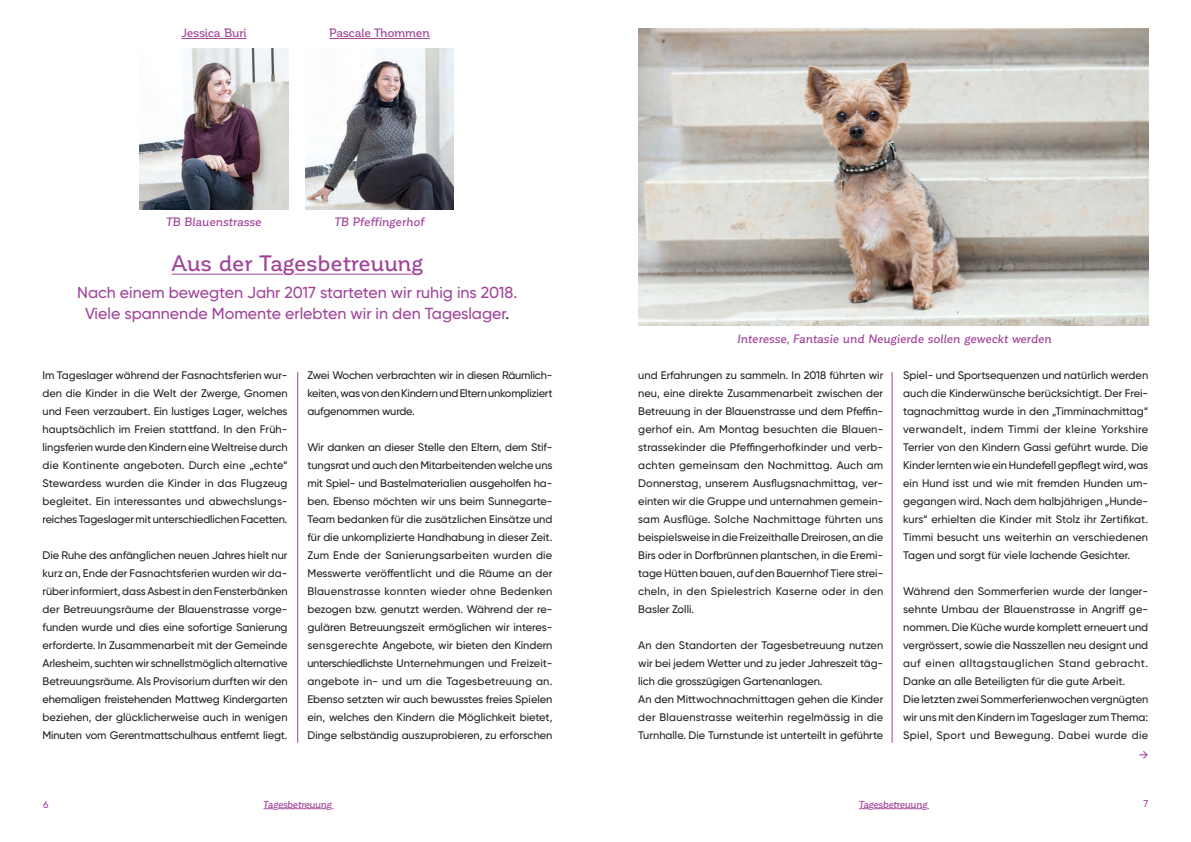
<style>
.page{position:relative;width:1191px;height:842px;background:#fff}
.page>*{position:absolute;margin:0;border:0;box-sizing:border-box;transform-origin:0 0}
.t1{font:500 22px "Corporative";letter-spacing:-.01em;color:#a14499}
.t2{font:500 16px/21px "Gilroy";color:#a14499;text-align:center}
.t3{font:italic 500 12px "Corporative";color:#a14499}
.t4{font:500 12px "Corporative";letter-spacing:-.025em;color:#a14499}
.t5{font:500 12px "Gilroy";color:#a14499}
.t6{font:500 11px/18px "Gilroy";color:#231f20;text-align:justify}
.t7{font:italic 500 10px "Corporative";letter-spacing:-.025em;color:#a14499}
.t8{font:500 10px "Gilroy";color:#a14499}
.s1{color:#231f20}
</style>
<div class="page">
<hr style="left:859px;top:808px;width:70px;height:1px;background:#a14499">
<svg style="left:859px;top:808px;width:69px;height:2px"></svg>
<svg style="left:263px;top:808px;width:70px;height:2px"></svg>
<svg style="left:171px;top:273px;width:252px;height:2px"></svg>
<svg style="left:181px;top:38px;width:66px;height:1px"></svg>
<svg style="left:329px;top:38px;width:101px;height:1px"></svg>
<img style="left:140px;top:49px;width:148px;height:161px">
<img style="left:305px;top:49px;width:149px;height:161px">
<img style="left:638px;top:28px;width:510px;height:298px">
<hr style="left:297px;top:372px;width:1px;height:371px;background:#a14499">
<hr style="left:891px;top:372px;width:1px;height:371px;background:#a14499">
<p class="t4" style="left:181px;top:27px;width:67px">Jessica Buri</p>
<p class="t4" style="left:329px;top:27px;width:102px">Pascale Thommen</p>
<p class="t3" style="left:166px;top:216px;width:97px">TB Blauenstrasse</p>
<p class="t3" style="left:335px;top:216px;width:91px">TB Pfeffingerhof</p>
<h1 class="t1" style="left:171px;top:252px;width:253px">Aus der Tagesbetreuung</h1>
<h2 class="t2" style="left:77px;top:282px;width:442px">Nach einem bewegten Jahr 2017 starteten wir ruhig ins 2018.<br>Viele spannende Momente erlebten wir in den Tageslager<span class="s1">.</span></h2>
<p class="t6" style="left:43px;top:366px;width:247px">Im Tageslager während der Fasnachtsferien wur&shy;den die Kinder in die Welt der Zwerge, Gnomen und Feen verzaubert. Ein lustiges Lager, welches hauptsächlich im Freien stattfand. In den Früh&shy;lingsferien wurde den Kindern eine Weltreise durch die Kontinente angeboten. Durch eine „echte“ Stewardess wurden die Kinder in das Flugzeug begleitet. Ein interessantes und abwechslungs&shy;reiches Tageslager mit unterschiedlichen Facetten.</p>
<p class="t6" style="left:43px;top:546px;width:247px">Die Ruhe des anfänglichen neuen Jahres hielt nur kurz an, Ende der Fasnachtsferien wurden wir da&shy;rüber informiert, dass Asbest in den Fensterbänken der Betreuungsräume der Blauenstrasse vorge&shy;funden wurde und dies eine sofortige Sanierung erforderte. In Zusammenarbeit mit der Gemeinde Arlesheim, suchten wir schnellstmöglich alternative Betreuungsräume. Als Provisorium durften wir den ehemaligen freistehenden Mattweg Kindergarten beziehen, der glücklicherweise auch in wenigen Minuten vom Gerentmattschulhaus entfernt liegt.</p>
<p class="t6" style="left:307px;top:366px;width:247px">Zwei Wochen verbrachten wir in diesen Räumlich&shy;keiten, was von den Kindern und Eltern unkompliziert aufgenommen wurde.</p>
<p class="t6" style="left:307px;top:438px;width:246px">Wir danken an dieser Stelle den Eltern, dem Stif&shy;tungsrat und auch den Mitarbeitenden welche uns mit Spiel- und Bastelmaterialien ausgeholfen ha&shy;ben. Ebenso möchten wir uns beim Sunnegarte-Team bedanken für die zusätzlichen Einsätze und für die unkomplizierte Handhabung in dieser Zeit.<br>Zum Ende der Sanierungsarbeiten wurden die Messwerte veröffentlicht und die Räume an der Blauenstrasse konnten wieder ohne Bedenken bezogen bzw. genutzt werden. Während der re&shy;gulären Betreuungszeit ermöglichen wir interes&shy;sensgerechte Angebote, wir bieten den Kindern unterschiedlichste Unternehmungen und Freizeit&shy;angebote in- und um die Tagesbetreuung an.<br>Ebenso setzten wir auch bewusstes freies Spielen ein, welches den Kindern die Möglichkeit bietet, Dinge selbständig auszuprobieren, zu erforschen</p>
<p class="t3" style="left:737px;top:333px;width:316px">Interesse, Fantasie und Neugierde sollen geweckt werden</p>
<p class="t6" style="left:638px;top:366px;width:247px">und Erfahrungen zu sammeln. In 2018 führten wir neu, eine direkte Zusammenarbeit zwischen der Betreuung in der Blauenstrasse und dem Pfeffin&shy;gerhof ein. Am Montag besuchten die Blauen&shy;strassekinder die Pfeffingerhofkinder und verb&shy;achten gemeinsam den Nachmittag. Auch am Donnerstag, unserem Ausflugsnachmittag, ver&shy;einten wir die Gruppe und unternahmen gemein&shy;sam Ausflüge. Solche Nachmittage führten uns beispielsweise in die Freizeithalle Dreirosen, an die Birs oder in Dorfbrünnen plantschen, in die Eremi&shy;tage Hütten bauen, auf den Bauernhof Tiere strei&shy;cheln, in den Spielestrich Kaserne oder in den Basler Zolli.</p>
<p class="t6" style="left:638px;top:636px;width:246px;text-align:left">An den Standorten der Tagesbetreuung nutzen wir bei jedem Wetter und zu jeder Jahreszeit täg&shy;lich die grosszügigen Gartenanlagen.<br>An den Mittwochnachmittagen gehen die Kinder der Blauenstrasse weiterhin regelmässig in die Turnhalle. Die Turnstunde ist unterteilt in geführte</p>
<p class="t6" style="left:903px;top:366px;width:247px">Spiel- und Sportsequenzen und natürlich werden auch die Kinderwünsche berücksichtigt. Der Frei&shy;tagnachmittag wurde in den „Timminachmittag“ verwandelt, indem Timmi der kleine Yorkshire Terrier von den Kindern Gassi geführt wurde. Die Kinder lernten wie ein Hundefell gepflegt wird, was ein Hund isst und wie mit fremden Hunden um&shy;gegangen wird. Nach dem halbjährigen „Hunde&shy;kurs“ erhielten die Kinder mit Stolz ihr Zertifikat.<br>Timmi besucht uns weiterhin an verschiedenen Tagen und sorgt für viele lachende Gesichter.</p>
<p class="t6" style="left:903px;top:582px;width:247px;text-align:left">Während den Sommerferien wurde der langer&shy;sehnte Umbau der Blauenstrasse in Angriff ge&shy;nommen. Die Küche wurde komplett erneuert und vergrössert, sowie die Nasszellen neu designt und auf einen alltagstauglichen Stand gebracht.<br>Danke an alle Beteiligten für die gute Arbeit.<br>Die letzten zwei Sommerferienwochen vergnügten wir uns mit den Kindern im Tageslager zum Thema:<br>Spiel, Sport und Bewegung. Dabei wurde die</p>
<p class="t5" style="left:1138px;top:748px;width:11px">→</p>
<p class="t8" style="left:43px;top:799px;width:7px">6</p>
<p class="t8" style="left:1143px;top:798px;width:6px">7</p>
<p class="t7" style="left:263px;top:799px;width:70px">Tagesbetreuung</p>
<p class="t7" style="left:859px;top:799px;width:70px">Tagesbetreuung</p>
</div>
